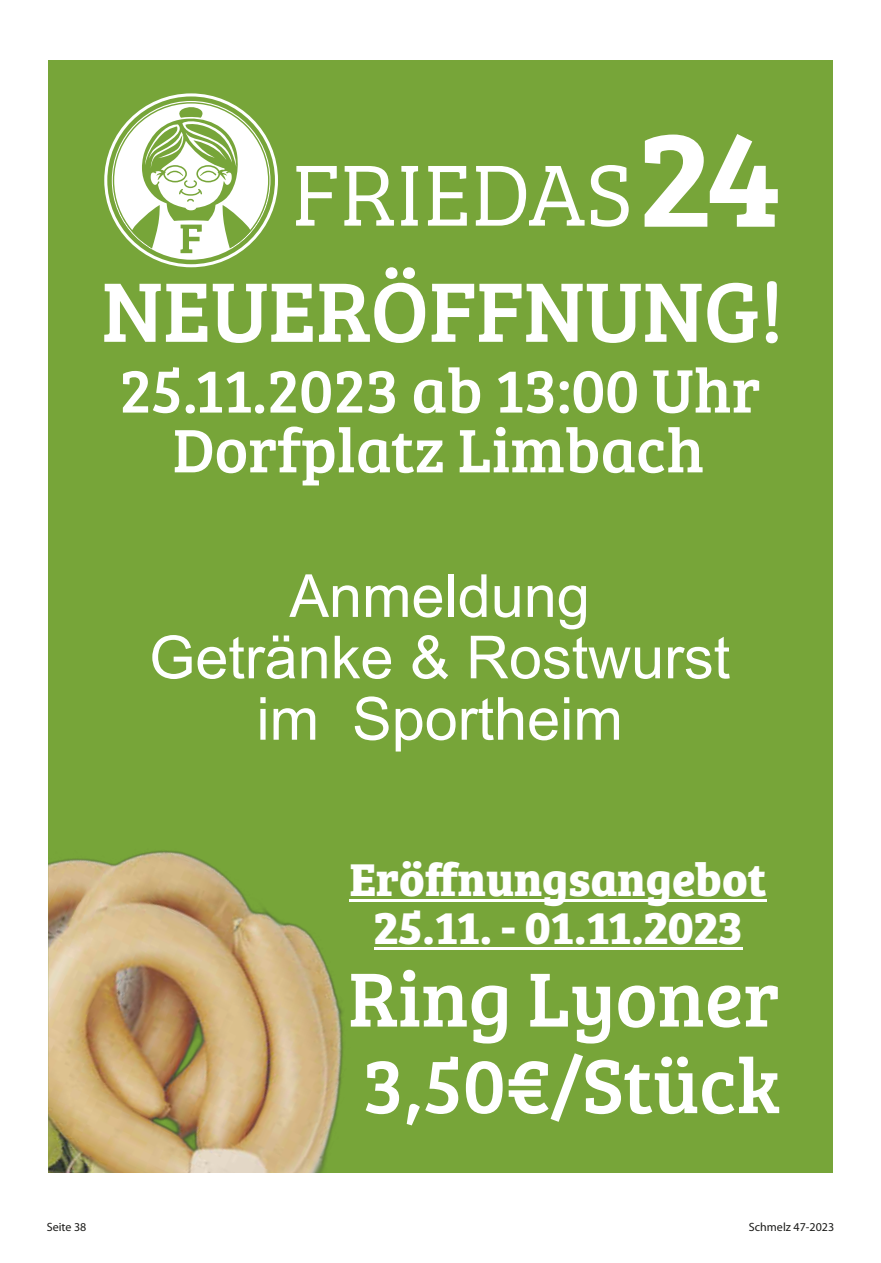
<style>
.page{position:relative;width:881px;height:1263px;background:#fff}
.page>*{position:absolute;margin:0;border:0;box-sizing:border-box;transform-origin:0 0}
.t1{font:87.3px "Bree Serif";color:#fff}
.t2{font:79.2px/86.6px "Bree Serif";color:#fff}
.t3{font:63.45px/59.8px "Bree Serif";color:#fff;text-align:center}
.t4{font:59.4px/61.3px "Arial";color:#fff;text-align:center}
.t5{font:700 47.55px/47.5px "Bree Serif";color:#fff;text-align:center}
.t6{font:12px "Myriad Pro";color:#1a1a18}
</style>
<div class="page">
<div style="left:48px;top:61px;width:784px;height:1112px;background:#77a539"></div>
<hr style="left:349px;top:900px;width:417px;height:2px;background:#fff">
<hr style="left:373px;top:947px;width:369px;height:3px;background:#fff">
<svg style="left:104px;top:93px;width:673px;height:174px"></svg>
<img style="left:48px;top:850px;width:393px;height:323px">
<h1 class="t1" style="left:101px;top:248px;width:683px">NEUERÖFFNUNG!</h1>
<p class="t3" style="left:119px;top:357px;width:643px">25.11.2023 ab 13:00 Uhr<br>Dorfplatz Limbach</p>
<p class="t4" style="left:149px;top:566px;width:582px">Anmeldung<br>Getränke &amp; Rostwurst im Sportheim</p>
<p class="t5" style="left:349px;top:853px;width:419px">Eröffnungsangebot<br>25.11. - 01.11.2023</p>
<h2 class="t2" style="left:348px;top:952px;width:433px">Ring Lyoner<br>3,50€/Stück</h2>
<p class="t6" style="left:47px;top:1220px;width:41px">Seite 38</p>
<p class="t6" style="left:748px;top:1220px;width:87px">Schmelz 47-2023</p>
</div>
